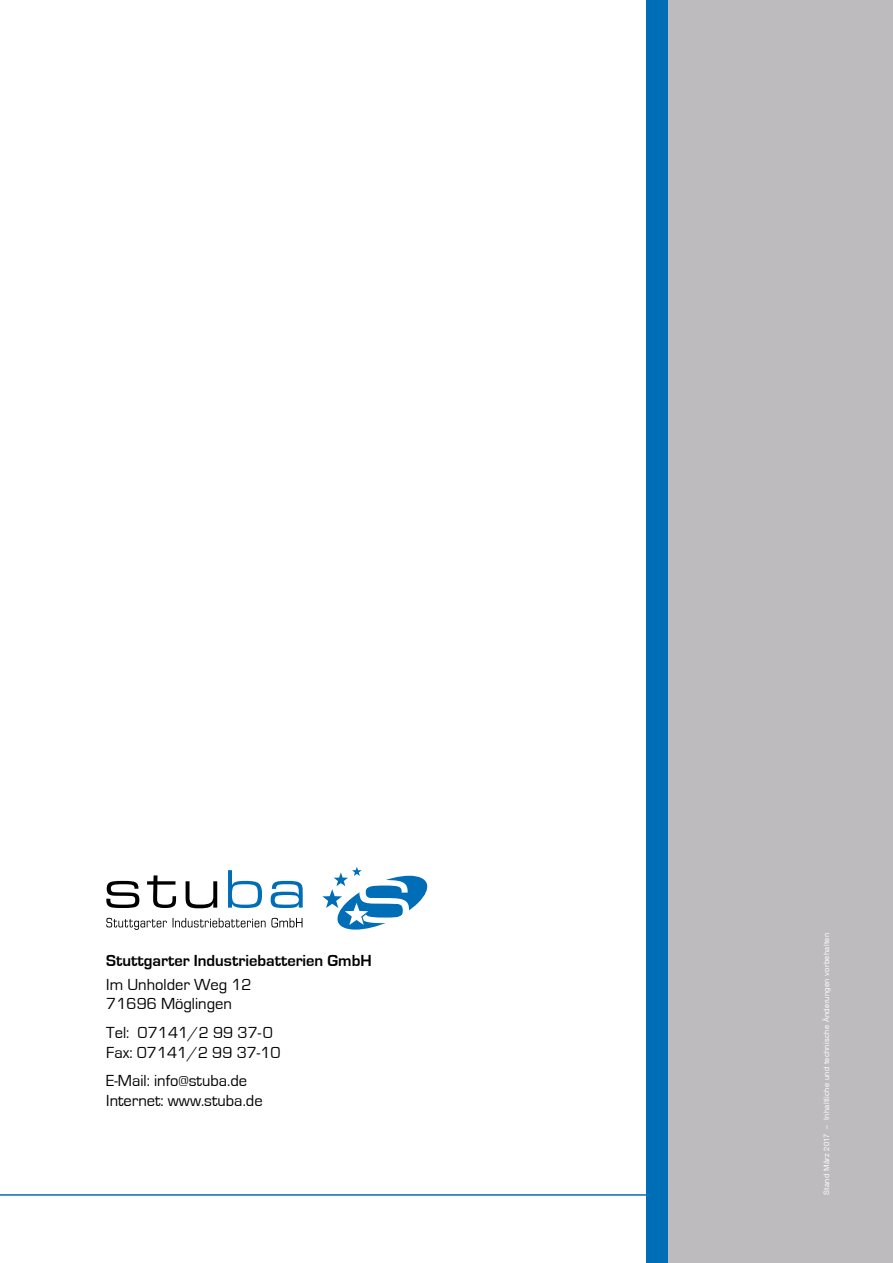
<style>
.page{position:relative;width:893px;height:1263px;background:#fff}
.page>*{position:absolute;margin:0;border:0;box-sizing:border-box;transform-origin:0 0}
.t1{font:16.5px/19.8px "Eurostile";color:#000}
.t2{font:700 16.5px "Eurostile";color:#000}
.t3{font:7.5px "Helvetica Neue";letter-spacing:.045em;color:#fff}
</style>
<div class="page">
<div style="left:668px;top:0;width:225px;height:1263px;background:#bdbbbd"></div>
<div style="left:646px;top:0;width:22px;height:1263px;background:#006db7"></div>
<hr style="left:0;top:1194px;width:657px;height:2px;background:#006db7">
<svg style="left:106px;top:881px;width:33px;height:27px"></svg>
<svg style="left:147px;top:875px;width:29px;height:33px"></svg>
<svg style="left:186px;top:881px;width:31px;height:27px"></svg>
<svg style="left:228px;top:870px;width:34px;height:38px"></svg>
<svg style="left:271px;top:881px;width:32px;height:27px"></svg>
<svg style="left:106px;top:918px;width:196px;height:12px"></svg>
<svg style="left:322px;top:867px;width:105px;height:62px"></svg>
<p class="t2" style="left:106px;top:951px;width:267px">Stuttgarter Industriebatterien GmbH</p>
<p class="t1" style="left:106px;top:975px;width:147px">Im Unholder Weg 12<br>71696 Möglingen</p>
<p class="t1" style="left:106px;top:1023px;width:176px">Tel: 07141/2 99 37-0<br>Fax: 07141/2 99 37-10</p>
<p class="t1" style="left:106px;top:1071px;width:158px">E-Mail: info@stuba.de<br>Internet: www.stuba.de</p>
<p class="t3" style="left:821px;top:1195px;width:263px;rotate:-90deg">Stand März 2017 – Inhaltliche und technische Änderungen vorbehalten</p>
</div>
